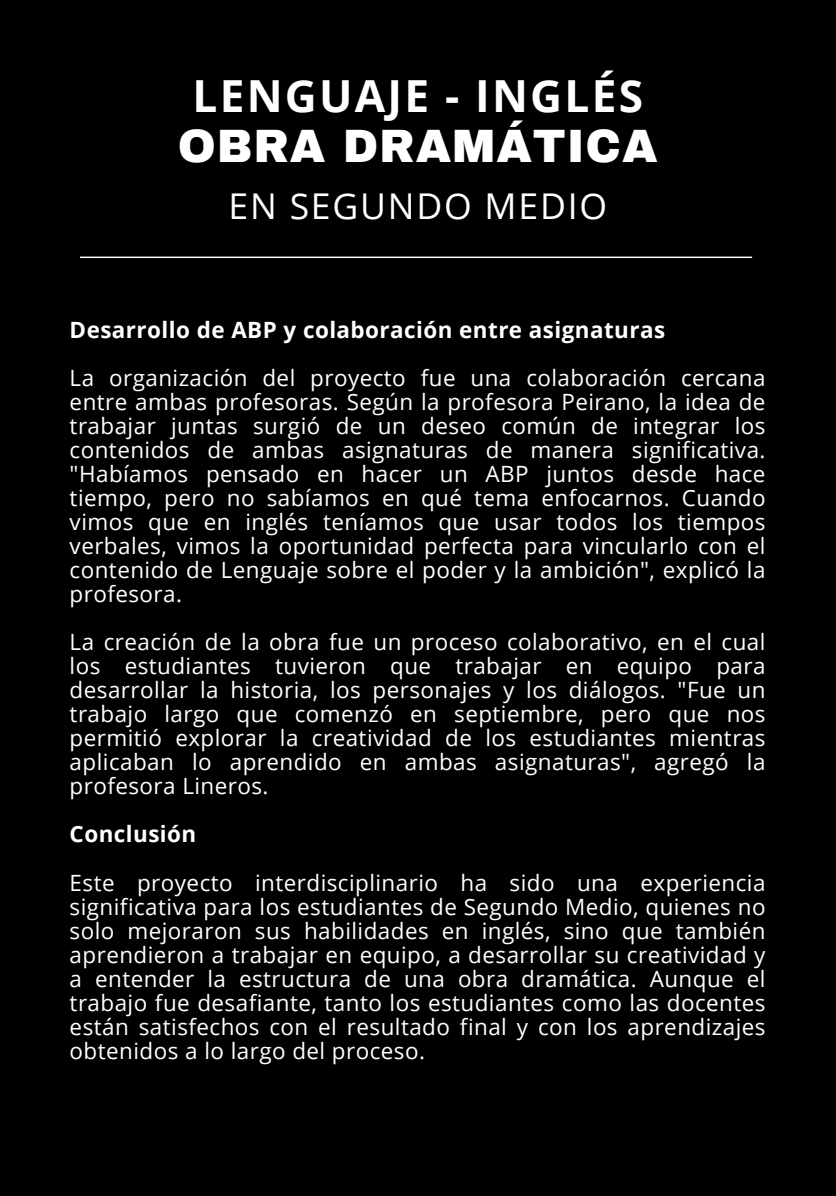
<style>
.page{position:relative;width:836px;height:1196px;background:#fff}
.page>*{position:absolute;margin:0;border:0;box-sizing:border-box;transform-origin:0 0}
.t1{font:900 45.8px "Archivo";letter-spacing:.02em;color:#fff}
.t2{font:700 44.2px "Open Sans";letter-spacing:.05em;color:#fff}
.t3{font:35.6px "Open Sans";letter-spacing:.05em;color:#fff}
.t4{font:22.4px/24px "Open Sans";letter-spacing:.02em;color:#fff;text-align:justify}
.t5{font:700 22.4px "Open Sans";letter-spacing:.02em;color:#fff}
</style>
<div class="page">
<div style="left:0;top:0;width:836px;height:1195px;background:#000"></div>
<hr style="left:80px;top:256px;width:672px;height:2px;background:#fff">
<h2 class="t2" style="left:192px;top:64px;width:452px">LENGUAJE - INGLÉS</h2>
<h1 class="t1" style="left:178px;top:121px;width:481px">OBRA DRAMÁTICA</h1>
<h3 class="t3" style="left:228px;top:181px;width:380px">EN SEGUNDO MEDIO</h3>
<p class="t5" style="left:70px;top:314px;width:597px">Desarrollo de ABP y colaboración entre asignaturas</p>
<p class="t4" style="left:70px;top:365px;width:697px">La organización del proyecto fue una colaboración cercana entre ambas profesoras. Según la profesora Peirano, la idea de trabajar juntas surgió de un deseo común de integrar los contenidos de ambas asignaturas de manera significativa. "Habíamos pensado en hacer un ABP juntos desde hace tiempo, pero no sabíamos en qué tema enfocarnos. Cuando vimos que en inglés teníamos que usar todos los tiempos verbales, vimos la oportunidad perfecta para vincularlo con el contenido de Lenguaje sobre el poder y la ambición", explicó la profesora.</p>
<p class="t4" style="left:70px;top:629px;width:697px">La creación de la obra fue un proceso colaborativo, en el cual los estudiantes tuvieron que trabajar en equipo para desarrollar la historia, los personajes y los diálogos. "Fue un trabajo largo que comenzó en septiembre, pero que nos permitió explorar la creatividad de los estudiantes mientras aplicaban lo aprendido en ambas asignaturas", agregó la profesora Lineros.</p>
<p class="t5" style="left:70px;top:818px;width:128px">Conclusión</p>
<p class="t4" style="left:70px;top:869px;width:697px">Este proyecto interdisciplinario ha sido una experiencia significativa para los estudiantes de Segundo Medio, quienes no solo mejoraron sus habilidades en inglés, sino que también aprendieron a trabajar en equipo, a desarrollar su creatividad y a entender la estructura de una obra dramática. Aunque el trabajo fue desafiante, tanto los estudiantes como las docentes están satisfechos con el resultado final y con los aprendizajes obtenidos a lo largo del proceso.</p>
</div>
